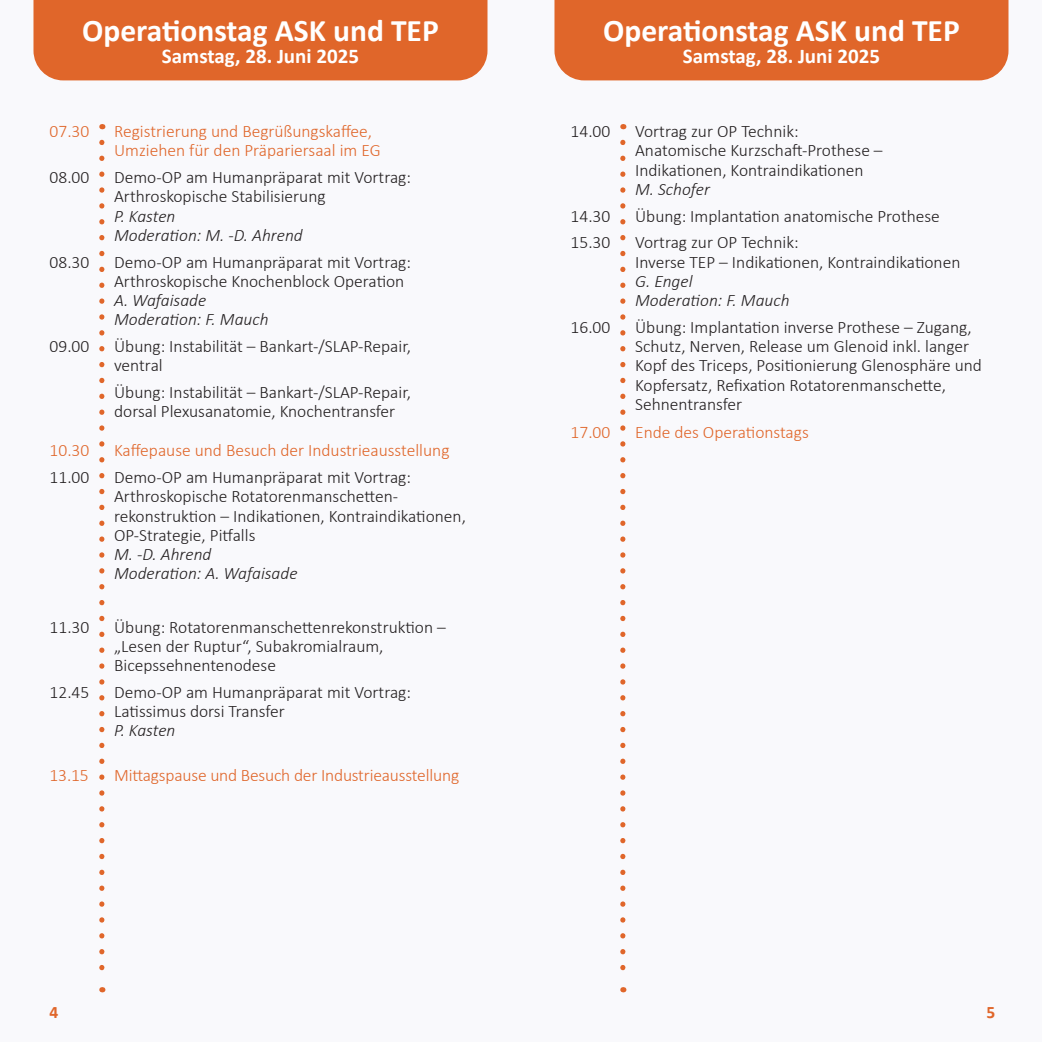
<style>
.page{position:relative;width:1042px;height:1042px;background:#f9f9fc}
.page>*{position:absolute;margin:0;border:0;box-sizing:border-box;transform-origin:0 0}
.t1{font:700 31.5px "Calibri";color:#fff}
.t2{font:700 21px "Calibri";color:#fff}
.Programm{font:300 17.5px/19.2px "Calibri";color:#231f20}
.Referent{font:italic 300 17.5px/19.2px "Calibri";color:#231f20}
.Pause__Ende{font:300 17.5px/19.2px "Calibri";letter-spacing:-.01em;color:#e0662a}
.Programm-2{font:300 17.5px "Calibri";color:#e0662a}
.t3{font:700 17.5px "Calibri";color:#e0662a}
</style>
<div class="page">
<div style="left:33px;top:0;width:454px;height:80px;background:#e0662a"></div>
<div style="left:554px;top:0;width:454px;height:80px;background:#e0662a"></div>
<svg style="left:620px;top:142px;width:5px;height:850px"></svg>
<svg style="left:99px;top:142px;width:5px;height:850px"></svg>
<h1 class="t1" style="left:82px;top:8px;width:358px">Operationstag ASK und TEP</h1>
<p class="t2" style="left:162px;top:42px;width:199px">Samstag, 28. Juni 2025</p>
<p class="Pause__Ende" style="left:50px;top:122px;width:41px">07.30</p>
<p class="Pause__Ende" style="left:114px;top:122px;width:268px">Registrierung und Begrüßungskaffee,<br>Umziehen für den Präpariersaal im EG</p>
<p class="Programm" style="left:50px;top:167px;width:41px">08.00</p>
<p class="Programm" style="left:114px;top:167px;width:298px">Demo-OP am Humanpräparat mit Vortrag:<br>Arthroskopische Stabilisierung</p>
<p class="Referent" style="left:114px;top:206px;width:190px">P. Kasten<br>Moderation: M. -D. Ahrend</p>
<p class="Programm" style="left:50px;top:252px;width:41px">08.30</p>
<p class="Programm" style="left:114px;top:252px;width:298px">Demo-OP am Humanpräparat mit Vortrag:<br>Arthroskopische Knochenblock Operation</p>
<p class="Referent" style="left:114px;top:290px;width:156px">A. Wafaisade<br>Moderation: F. Mauch</p>
<p class="Programm" style="left:50px;top:336px;width:41px">09.00</p>
<p class="Programm" style="left:114px;top:336px;width:298px">Übung: Instabilität – Bankart-/SLAP-Repair, ventral</p>
<p class="Programm" style="left:114px;top:382px;width:298px">Übung: Instabilität – Bankart-/SLAP-Repair, dorsal Plexusanatomie, Knochentransfer</p>
<p class="Programm-2" style="left:50px;top:440px;width:41px">10.30</p>
<p class="Programm-2" style="left:114px;top:440px;width:337px">Kaffepause und Besuch der Industrieausstellung</p>
<p class="Programm" style="left:50px;top:467px;width:41px">11.00</p>
<p class="Programm" style="left:114px;top:467px;width:353px">Demo-OP am Humanpräparat mit Vortrag:<br>Arthroskopische Rotatorenmanschetten&shy;rekonstruktion – Indikationen, Kontraindikationen, OP-Strategie, Pitfalls</p>
<p class="Referent" style="left:114px;top:544px;width:185px">M. -D. Ahrend<br>Moderation: A. Wafaisade</p>
<p class="Programm" style="left:50px;top:617px;width:41px">11.30</p>
<p class="Programm" style="left:114px;top:617px;width:333px">Übung: Rotatorenmanschettenrekonstruktion – „Lesen der Ruptur“, Subakromialraum,<br>Bicepssehnentenodese</p>
<p class="Programm" style="left:50px;top:682px;width:41px">12.45</p>
<p class="Programm" style="left:114px;top:682px;width:298px">Demo-OP am Humanpräparat mit Vortrag:<br>Latissimus dorsi Transfer</p>
<p class="Referent" style="left:114px;top:721px;width:63px">P. Kasten</p>
<p class="Pause__Ende" style="left:50px;top:765px;width:41px">13.15</p>
<p class="Pause__Ende" style="left:114px;top:765px;width:346px">Mittagspause und Besuch der Industrieausstellung</p>
<h1 class="t1" style="left:603px;top:8px;width:358px">Operationstag ASK und TEP</h1>
<p class="t2" style="left:683px;top:42px;width:199px">Samstag, 28. Juni 2025</p>
<p class="Programm" style="left:570px;top:122px;width:41px">14.00</p>
<p class="Programm" style="left:635px;top:122px;width:249px">Vortrag zur OP Technik:<br>Anatomische Kurzschaft-Prothese –<br>Indikationen, Kontraindikationen</p>
<p class="Referent" style="left:635px;top:179px;width:76px">M. Schofer</p>
<p class="Programm" style="left:570px;top:206px;width:41px">14.30</p>
<p class="Programm" style="left:635px;top:206px;width:306px">Übung: Implantation anatomische Prothese</p>
<p class="Programm" style="left:570px;top:233px;width:41px">15.30</p>
<p class="Programm" style="left:635px;top:233px;width:327px">Vortrag zur OP Technik:<br>Inverse TEP – Indikationen, Kontraindikationen</p>
<p class="Referent" style="left:635px;top:271px;width:156px">G. Engel<br>Moderation: F. Mauch</p>
<p class="Programm" style="left:570px;top:317px;width:41px">16.00</p>
<p class="Programm" style="left:635px;top:317px;width:348px">Übung: Implantation inverse Prothese – Zugang, Schutz, Nerven, Release um Glenoid inkl. langer Kopf des Triceps, Positionierung Glenosphäre und Kopfersatz, Refixation Rotatorenmanschette, Sehnentransfer</p>
<p class="Programm-2" style="left:570px;top:421px;width:41px">17.00</p>
<p class="Programm-2" style="left:635px;top:421px;width:175px">Ende des Operationstags</p>
<p class="t3" style="left:50px;top:1000px;width:10px">4</p>
<p class="t3" style="left:986px;top:1000px;width:10px">5</p>
</div>
